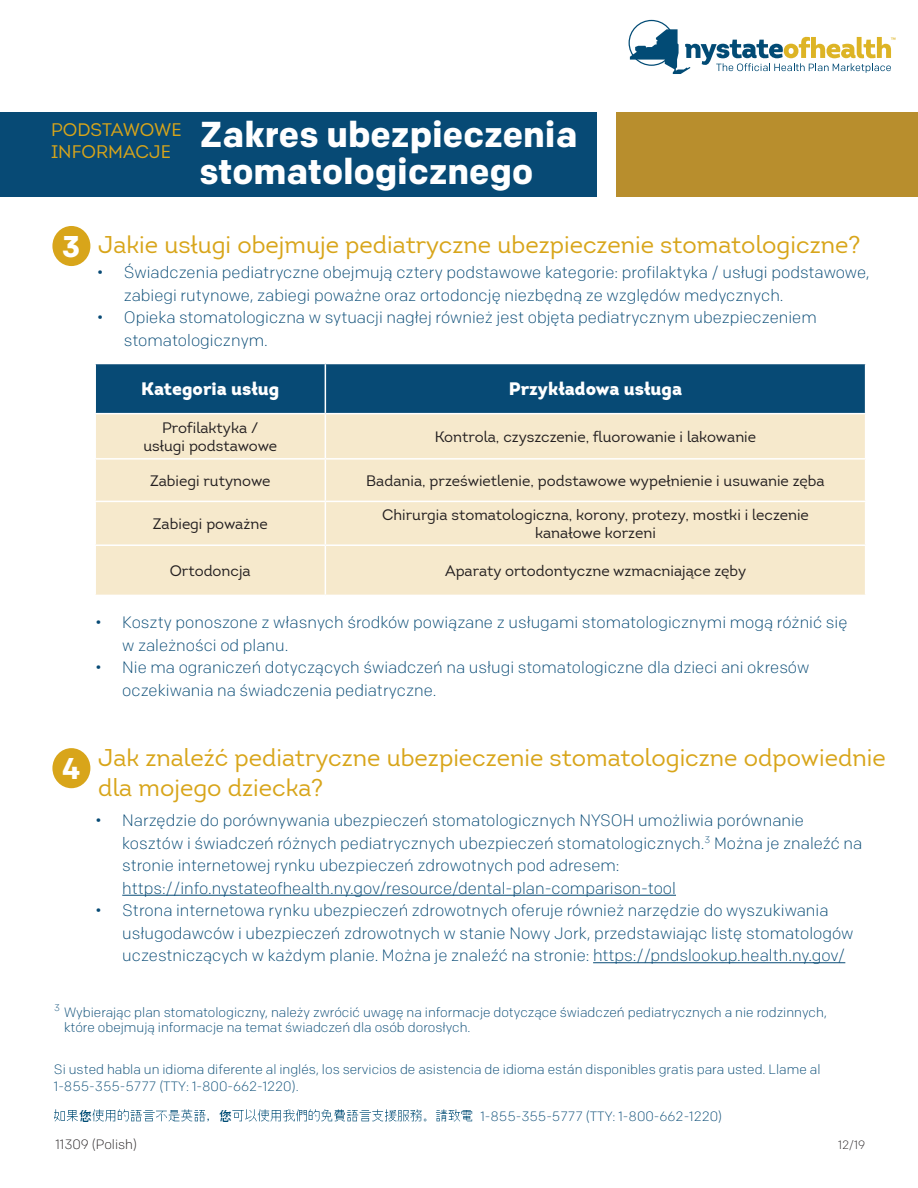
<style>
.page{position:relative;width:918px;height:1188px;background:#fff}
.page>*{position:absolute;margin:0;border:0;box-sizing:border-box;transform-origin:0 0}
.t1{font:700 36px/37.5px "Colfax";color:#fff}
.t2{font:700 30px "Colfax";color:#fff}
.t3{font:24px/30px "Intro";color:#d8a51a}
.t4{font:900 18px "Intro";color:#fff}
.t5{font:18px/21.6px "Intro";color:#d8a51a}
.t6{font:300 16.5px/22.5px "Colfax";color:#074a75}
.t7{font:15px/18px "Intro";color:#231f20;text-align:center}
.t8{font:300 13.5px/15px "Colfax";color:#074a75}
.t9{font:300 13.5px "Colfax";color:#231f20}
.t10{font:300 12px "Colfax";color:#231f20}
.t11{font:8.1px "Intro";color:#ddb425}
</style>
<div class="page">
<svg style="left:629px;top:20px;width:262px;height:54px"></svg>
<div style="left:52px;top:748px;width:38px;height:40px;background:#d8a51a;border-radius:50%"></div>
<div style="left:52px;top:226px;width:38px;height:40px;background:#d8a51a;border-radius:50%"></div>
<hr style="left:122px;top:895px;width:554px;height:1px;background:#074a75">
<hr style="left:593px;top:962px;width:252px;height:1px;background:#074a75">
<div style="left:616px;top:112px;width:302px;height:85px;background:#b88e2d"></div>
<div style="left:0;top:112px;width:596px;height:85px;background:#074a75"></div>
<div style="left:96px;top:364px;width:769px;height:49px;background:#074a75"></div>
<div style="left:96px;top:414px;width:769px;height:181px;background:#f6e9cc"></div>
<hr style="left:325px;top:364px;width:1px;height:49px;background:#fff">
<hr style="left:325px;top:414px;width:1px;height:44px;background:#fff">
<hr style="left:94px;top:458px;width:231px;height:2px;background:#fff">
<hr style="left:325px;top:458px;width:541px;height:2px;background:#fff">
<hr style="left:325px;top:460px;width:1px;height:41px;background:#fff">
<hr style="left:94px;top:501px;width:231px;height:1px;background:#fff">
<hr style="left:325px;top:501px;width:541px;height:1px;background:#fff">
<hr style="left:325px;top:502px;width:1px;height:42px;background:#fff">
<hr style="left:94px;top:544px;width:231px;height:2px;background:#fff">
<hr style="left:325px;top:544px;width:541px;height:2px;background:#fff">
<hr style="left:325px;top:546px;width:1px;height:49px;background:#fff">
<img style="left:54px;top:1109px;width:419px;height:13px">
<p class="t11" style="left:891px;top:35px;width:7px">™</p>
<p class="t5" style="left:51px;top:119px;width:132px">PODSTAWOWE<br>INFORMACJE</p>
<p class="t1" style="left:199px;top:115px;width:380px">Zakres ubezpieczenia stomatologicznego</p>
<p class="t2" style="left:62px;top:228px;width:20px">3</p>
<p class="t3" style="left:98px;top:230px;width:763px">Jakie usługi obejmuje pediatryczne ubezpieczenie stomatologiczne?</p>
<p class="t6" style="left:124px;top:261px;width:748px;text-indent:-27px">• Świadczenia pediatryczne obejmują cztery podstawowe kategorie: profilaktyka / usługi podstawowe, zabiegi rutynowe, zabiegi poważne oraz ortodoncję niezbędną ze względów medycznych.</p>
<p class="t6" style="left:124px;top:306px;width:694px;text-indent:-27px">• Opieka stomatologiczna w sytuacji nagłej również jest objęta pediatrycznym ubezpieczeniem stomatologicznym.</p>
<p class="t4" style="left:141px;top:377px;width:140px">Kategoria usług</p>
<p class="t4" style="left:509px;top:377px;width:175px">Przykładowa usługa</p>
<p class="t7" style="left:143px;top:419px;width:135px">Profilaktyka / usługi podstawowe</p>
<p class="t7" style="left:435px;top:428px;width:323px">Kontrola, czyszczenie, fluorowanie i lakowanie</p>
<p class="t7" style="left:150px;top:472px;width:122px">Zabiegi rutynowe</p>
<p class="t7" style="left:366px;top:472px;width:460px">Badania, prześwietlenie, podstawowe wypełnienie i usuwanie zęba</p>
<p class="t7" style="left:153px;top:515px;width:116px">Zabiegi poważne</p>
<p class="t7" style="left:382px;top:506px;width:428px">Chirurgia stomatologiczna, korony, protezy, mostki i leczenie kanałowe korzeni</p>
<p class="t7" style="left:170px;top:562px;width:82px">Ortodoncja</p>
<p class="t7" style="left:445px;top:562px;width:303px">Aparaty ortodontyczne wzmacniające zęby</p>
<p class="t6" style="left:122px;top:611px;width:727px;text-indent:-27px">• Koszty ponoszone z własnych środków powiązane z usługami stomatologicznymi mogą różnić się w zależności od planu.</p>
<p class="t6" style="left:122px;top:656px;width:689px;text-indent:-27px">• Nie ma ograniczeń dotyczących świadczeń na usługi stomatologiczne dla dzieci ani okresów oczekiwania na świadczenia pediatryczne.</p>
<p class="t2" style="left:62px;top:750px;width:20px">4</p>
<p class="t3" style="left:98px;top:743px;width:789px">Jak znaleźć pediatryczne ubezpieczenie stomatologiczne odpowiednie dla mojego dziecka?</p>
<p class="t6" style="left:122px;top:809px;width:742px;text-indent:-27px">• Narzędzie do porównywania ubezpieczeń stomatologicznych NYSOH umożliwia porównanie kosztów i świadczeń różnych pediatrycznych ubezpieczeń stomatologicznych.<sup>3</sup> Można je znaleźć na stronie internetowej rynku ubezpieczeń zdrowotnych pod adresem: https://info.nystateofhealth.ny.gov/resource/dental-plan-comparison-tool</p>
<p class="t6" style="left:122px;top:899px;width:733px;text-indent:-27px">• Strona internetowa rynku ubezpieczeń zdrowotnych oferuje również narzędzie do wyszukiwania usługodawców i ubezpieczeń zdrowotnych w stanie Nowy Jork, przedstawiając listę stomatologów uczestniczących w każdym planie. Można je znaleźć na stronie: https://pndslookup.health.ny.gov/</p>
<p class="t8" style="left:64px;top:1005px;width:764px;text-indent:-10px"><sup>3</sup> Wybierając plan stomatologiczny, należy zwrócić uwagę na informacje dotyczące świadczeń pediatrycznych a nie rodzinnych, które obejmują informacje na temat świadczeń dla osób dorosłych.</p>
<p class="t8" style="left:54px;top:1061px;width:768px;line-height:16.5px">Si usted habla un idioma diferente al inglés, los servicios de asistencia de idioma están disponibles gratis para usted. Llame al<br>1-855-355-5777 (TTY: 1-800-662-1220).</p>
<p class="t9" style="left:56px;top:1136px;width:83px">11309 (Polish)</p>
<p class="t8" style="left:480px;top:1108px;width:243px">1-855-355-5777 (TTY: 1-800-662-1220)</p>
<p class="t10" style="left:838px;top:1138px;width:29px">12/19</p>
</div>
